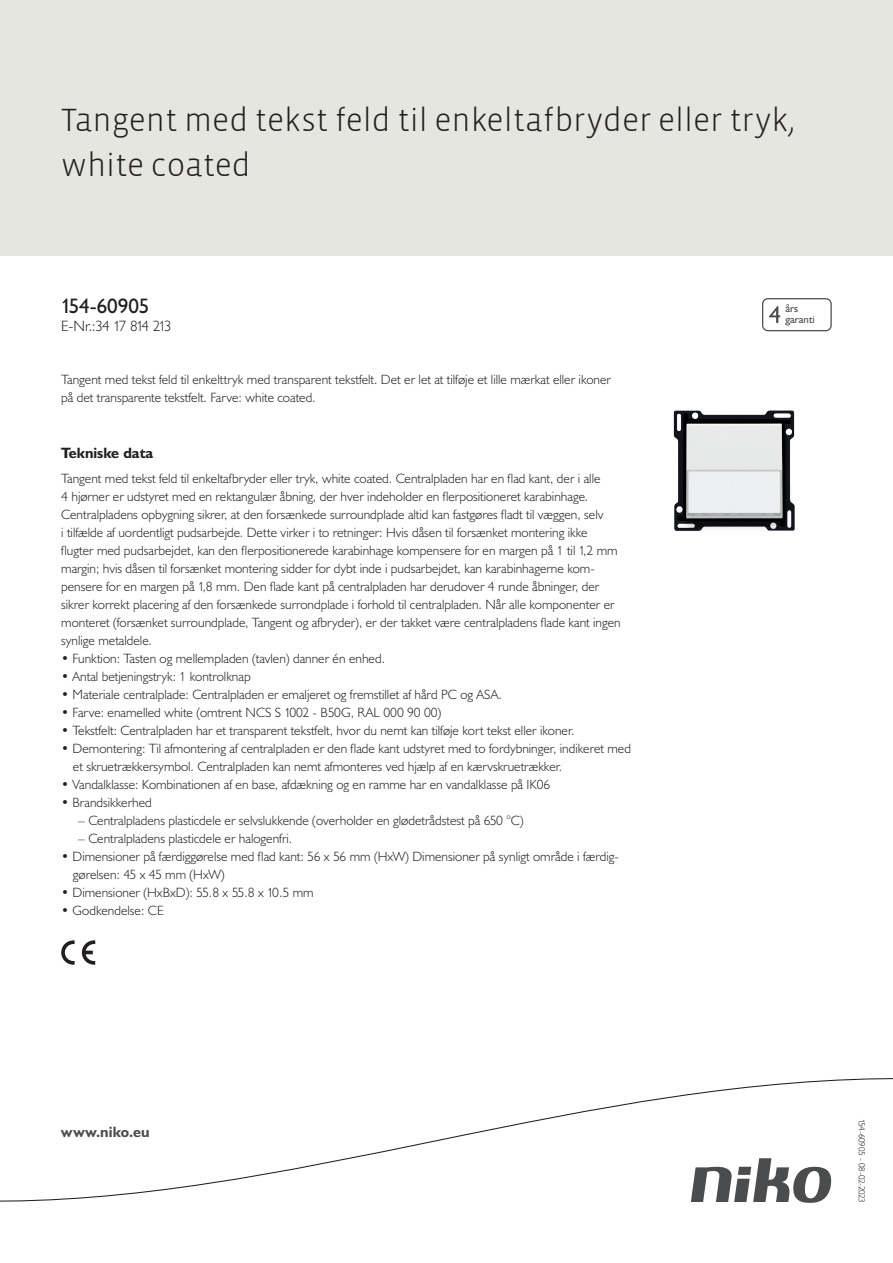
<style>
.page{position:relative;width:893px;height:1263px;background:#fff}
.page>*{position:absolute;margin:0;border:0;box-sizing:border-box;transform-origin:0 0}
.Title_datasheets{font:300 33px/45px "Vista Sans";color:#231f20}
.Article_number{font:21px "Humanist 521 BT";letter-spacing:-.01em;color:#231f20}
.ENumber{font:300 15px "Humanist 521 BT";letter-spacing:-.11em;color:#231f20}
.Titles_parts{font:700 15px "Humanist 521 BT";color:#231f20}
.titel_afbeelding{font:700 15px "Humanist 521 BT";letter-spacing:.005em;color:#4b4c4d}
.Platte_tekst_CAB{font:300 13.5px/18px "Humanist 521 BT";color:#231f20}
.USP_Bullets{font:300 13.5px/18px "Humanist 521 BT";color:#231f20}
.USP_Bullets_level_2{font:300 13.5px "Humanist 521 BT";color:#231f20}
.t1{font:10.8px/10.8px "Humanist 521 BT";color:#4b4c4d}
.Revision{font:300 9px "Humanist 521 BT";letter-spacing:-.03em;color:#231f20}
</style>
<div class="page">
<div style="left:0;top:0;width:893px;height:255px;background:#e6e6e0"></div>
<svg style="left:82px;top:940px;width:13px;height:25px"></svg>
<svg style="left:61px;top:940px;width:14px;height:25px"></svg>
<svg style="left:762px;top:298px;width:70px;height:33px"></svg>
<svg style="left:0;top:1078px;width:893px;height:125px"></svg>
<img style="left:673px;top:410px;width:122px;height:121px">
<p class="Title_datasheets" style="left:61px;top:98px;width:735px">Tangent med tekst feld til enkeltafbryder eller tryk, white coated</p>
<p class="Article_number" style="left:61px;top:293px;width:90px">154-60905</p>
<p class="ENumber" style="left:61px;top:316px;width:112px">E-Nr.:34 17 814 213</p>
<p class="Platte_tekst_CAB" style="left:61px;top:370px;width:551px">Tangent med tekst feld til enkelttryk med transparent tekstfelt. Det er let at tilføje et lille mærkat eller ikoner på det transparente tekstfelt. Farve: white coated.</p>
<p class="Titles_parts" style="left:61px;top:444px;width:94px">Tekniske data</p>
<p class="Platte_tekst_CAB" style="left:61px;top:469px;width:561px">Tangent med tekst feld til enkeltafbryder eller tryk, white coated. Centralpladen har en flad kant, der i alle<br>4 hjørner er udstyret med en rektangulær åbning, der hver indeholder en flerpositioneret karabinhage.<br>Centralpladens opbygning sikrer, at den forsænkede surroundplade altid kan fastgøres fladt til væggen, selv<br>i tilfælde af uordentligt pudsarbejde. Dette virker i to retninger: Hvis dåsen til forsænket montering ikke flugter med pudsarbejdet, kan den flerpositionerede karabinhage kompensere for en margen på 1 til 1,2 mm margin; hvis dåsen til forsænket montering sidder for dybt inde i pudsarbejdet, kan karabinhagerne kom&shy;pensere for en margen på 1,8 mm. Den flade kant på centralpladen har derudover 4 runde åbninger, der sikrer korrekt placering af den forsænkede surrondplade i forhold til centralpladen. Når alle komponenter er monteret (forsænket surroundplade, Tangent og afbryder), er der takket være centralpladens flade kant ingen synlige metaldele.</p>
<p class="USP_Bullets" style="left:61px;top:649px;width:325px">• Funktion: Tasten og mellempladen (tavlen) danner én enhed.</p>
<p class="USP_Bullets" style="left:61px;top:667px;width:191px">• Antal betjeningstryk: 1 kontrolknap</p>
<p class="USP_Bullets" style="left:61px;top:685px;width:442px">• Materiale centralplade: Centralpladen er emaljeret og fremstillet af hård PC og ASA.</p>
<p class="USP_Bullets" style="left:61px;top:703px;width:382px">• Farve: enamelled white (omtrent NCS S 1002 - B50G, RAL 000 90 00)</p>
<p class="USP_Bullets" style="left:61px;top:721px;width:515px">• Tekstfelt: Centralpladen har et transparent tekstfelt, hvor du nemt kan tilføje kort tekst eller ikoner.</p>
<p class="USP_Bullets" style="left:73px;top:739px;width:560px;text-indent:-12px">• Demontering: Til afmontering af centralpladen er den flade kant udstyret med to fordybninger, indikeret med et skruetrækkersymbol. Centralpladen kan nemt afmonteres ved hjælp af en kærvskruetrækker.</p>
<p class="USP_Bullets" style="left:61px;top:775px;width:491px">• Vandalklasse: Kombinationen af en base, afdækning og en ramme har en vandalklasse på IK06</p>
<p class="USP_Bullets" style="left:61px;top:793px;width:92px">• Brandsikkerhed</p>
<p class="USP_Bullets_level_2" style="left:78px;top:812px;width:447px">– Centralpladens plasticdele er selvslukkende (overholder en glødetrådstest på 650 °C)</p>
<p class="USP_Bullets_level_2" style="left:78px;top:830px;width:216px">– Centralpladens plasticdele er halogenfri.</p>
<p class="USP_Bullets" style="left:73px;top:847px;width:548px;text-indent:-12px">• Dimensioner på færdiggørelse med flad kant: 56 x 56 mm (HxW) Dimensioner på synligt område i færdig&shy;gørelsen: 45 x 45 mm (HxW)</p>
<p class="USP_Bullets" style="left:61px;top:883px;width:254px">• Dimensioner (HxBxD): 55.8 x 55.8 x 10.5 mm</p>
<p class="USP_Bullets" style="left:61px;top:901px;width:104px">• Godkendelse: CE</p>
<p class="t1" style="left:785px;top:303px;width:31px">års garanti</p>
<p class="titel_afbeelding" style="left:61px;top:1122px;width:90px">www.niko.eu</p>
<p class="Revision" style="left:868px;top:1119px;width:86px;rotate:90deg">154-60905 - 08-02-2023</p>
</div>
